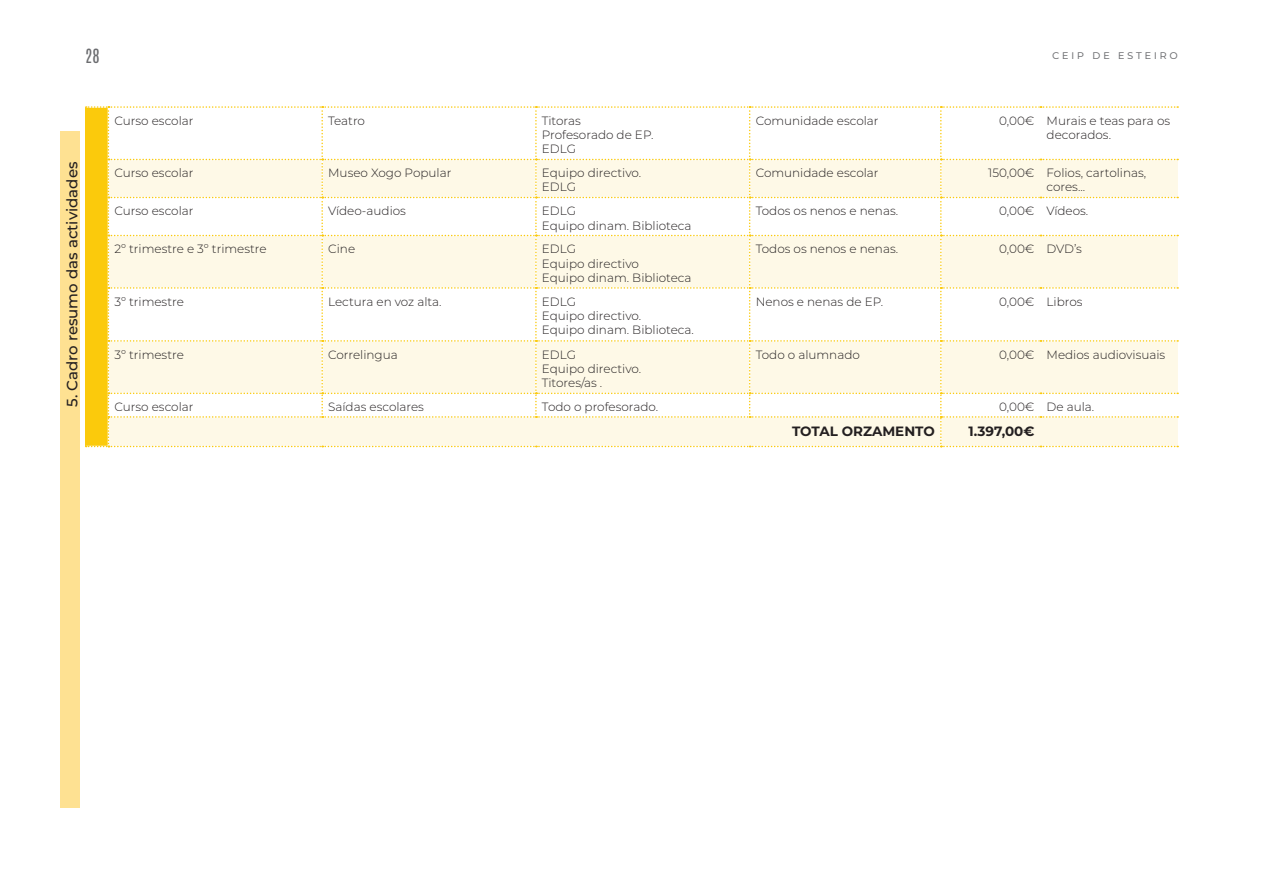
<style>
.page{position:relative;width:1263px;height:893px;background:#fff}
.page>*{position:absolute;margin:0;border:0;box-sizing:border-box;transform-origin:0 0}
.t1{font:16.5px "Antonio";color:#6c6d70}
.t2{font:500 15px "Montserrat";color:#231f20}
.t3{font:700 13.5px "Montserrat";color:#231f20}
.t4{font:300 12px/14.4px "Montserrat";color:#231f20}
.t5{font:12px "Montserrat";letter-spacing:.205em;color:#6c6d70}
</style>
<div class="page">
<div style="left:85px;top:107px;width:23px;height:339px;background:#fbca0c"></div>
<svg style="left:86px;top:106px;width:1092px;height:341px"></svg>
<div style="left:61px;top:132px;width:19px;height:676px;background:#fee192"></div>
<h1 class="t1" style="left:85px;top:43px;width:16px">28</h1>
<p class="t5" style="left:1052px;top:46px;width:127px">ceip de esteiro</p>
<p class="t2" style="left:62px;top:407px;width:247px;rotate:-90deg">5. Cadro resumo das actividades</p>
<p class="t4" style="left:114px;top:113px;width:81px">Curso escolar</p>
<p class="t4" style="left:328px;top:113px;width:38px">Teatro</p>
<p class="t4" style="left:542px;top:113px;width:41px">Titoras</p>
<p class="t4" style="left:542px;top:127px;width:113px">Profesorado de EP.</p>
<p class="t4" style="left:542px;top:142px;width:36px">EDLG</p>
<p class="t4" style="left:756px;top:113px;width:124px">Comunidade escolar</p>
<p class="t4" style="left:999px;top:113px;width:37px">0,00€</p>
<p class="t4" style="left:1046px;top:113px;width:125px">Murais e teas para os decorados.</p>
<p class="t4" style="left:114px;top:165px;width:81px">Curso escolar</p>
<p class="t4" style="left:328px;top:165px;width:125px">Museo Xogo Popular</p>
<p class="t4" style="left:542px;top:165px;width:101px">Equipo directivo.</p>
<p class="t4" style="left:542px;top:180px;width:36px">EDLG</p>
<p class="t4" style="left:756px;top:165px;width:124px">Comunidade escolar</p>
<p class="t4" style="left:988px;top:165px;width:48px">150,00€</p>
<p class="t4" style="left:1046px;top:165px;width:101px">Folios, cartolinas, cores...</p>
<p class="t4" style="left:114px;top:203px;width:81px">Curso escolar</p>
<p class="t4" style="left:328px;top:203px;width:79px">Vídeo-audios</p>
<p class="t4" style="left:542px;top:203px;width:36px">EDLG</p>
<p class="t4" style="left:542px;top:218px;width:151px">Equipo dinam. Biblioteca</p>
<p class="t4" style="left:756px;top:203px;width:144px">Todos os nenos e nenas.</p>
<p class="t4" style="left:999px;top:203px;width:37px">0,00€</p>
<p class="t4" style="left:1046px;top:203px;width:43px">Vídeos.</p>
<p class="t4" style="left:114px;top:241px;width:154px">2º trimestre e 3º trimestre</p>
<p class="t4" style="left:328px;top:241px;width:28px">Cine</p>
<p class="t4" style="left:542px;top:241px;width:36px">EDLG</p>
<p class="t4" style="left:542px;top:256px;width:98px">Equipo directivo</p>
<p class="t4" style="left:542px;top:270px;width:151px">Equipo dinam. Biblioteca</p>
<p class="t4" style="left:756px;top:241px;width:144px">Todos os nenos e nenas.</p>
<p class="t4" style="left:999px;top:241px;width:37px">0,00€</p>
<p class="t4" style="left:1046px;top:241px;width:37px">DVD’s</p>
<p class="t4" style="left:114px;top:294px;width:71px">3º trimestre</p>
<p class="t4" style="left:328px;top:294px;width:115px">Lectura en voz alta.</p>
<p class="t4" style="left:542px;top:294px;width:36px">EDLG</p>
<p class="t4" style="left:542px;top:308px;width:101px">Equipo directivo.</p>
<p class="t4" style="left:542px;top:322px;width:154px">Equipo dinam. Biblioteca.</p>
<p class="t4" style="left:756px;top:294px;width:129px">Nenos e nenas de EP.</p>
<p class="t4" style="left:999px;top:294px;width:37px">0,00€</p>
<p class="t4" style="left:1046px;top:294px;width:37px">Libros</p>
<p class="t4" style="left:114px;top:347px;width:71px">3º trimestre</p>
<p class="t4" style="left:328px;top:347px;width:71px">Correlingua</p>
<p class="t4" style="left:542px;top:347px;width:36px">EDLG</p>
<p class="t4" style="left:542px;top:361px;width:101px">Equipo directivo.</p>
<p class="t4" style="left:542px;top:375px;width:62px">Titores/as .</p>
<p class="t4" style="left:756px;top:347px;width:106px">Todo o alumnado</p>
<p class="t4" style="left:999px;top:347px;width:37px">0,00€</p>
<p class="t4" style="left:1046px;top:347px;width:120px">Medios audiovisuais</p>
<p class="t4" style="left:114px;top:399px;width:81px">Curso escolar</p>
<p class="t4" style="left:328px;top:399px;width:97px">Saídas escolares</p>
<p class="t4" style="left:542px;top:399px;width:118px">Todo o profesorado.</p>
<p class="t4" style="left:999px;top:399px;width:37px">0,00€</p>
<p class="t4" style="left:1046px;top:399px;width:49px">De aula.</p>
<p class="t3" style="left:792px;top:421px;width:144px">TOTAL ORZAMENTO</p>
<p class="t3" style="left:968px;top:421px;width:67px">1.397,00€</p>
</div>
